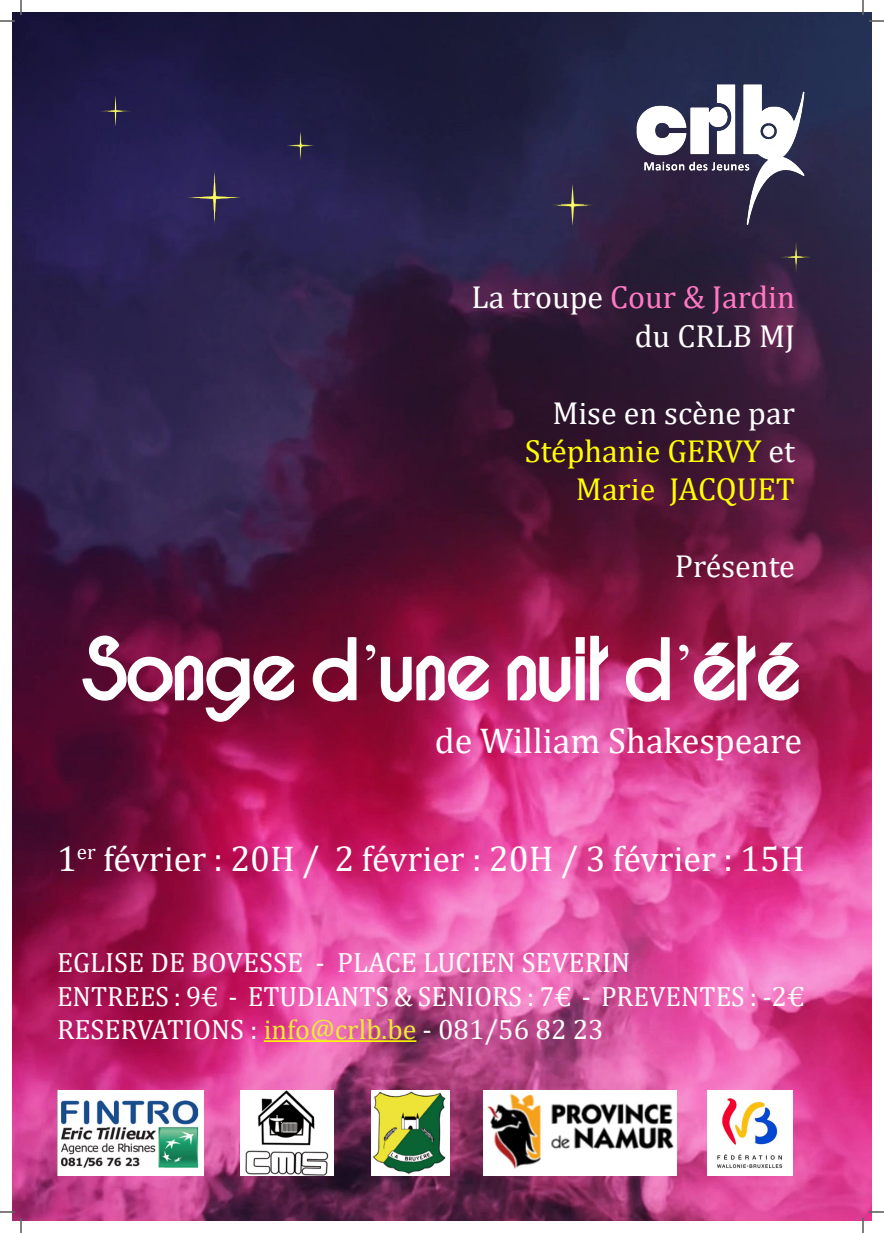
<style>
.page{position:relative;width:884px;height:1233px;background:#fff}
.page>*{position:absolute;margin:0;border:0;box-sizing:border-box;transform-origin:0 0}
.t1{font:62px "Pacotillebold";color:#fff}
.t2{font:36px "Cambria";color:#fff}
.t3{font:32px/38.4px "Cambria";color:#fff;text-align:right}
.t4{font:32px/38.4px "Cambria";color:#ff0;text-align:right}
.t5{font:28px "Cambria";color:#fff}
.s1{color:#ff78c3}
.s2{color:#fff}
.s3{font-family:"Times New Roman"}
.s4{color:#ede934}
</style>
<div class="page">
<img style="left:12px;top:12px;width:859px;height:1208px">
<hr style="left:264px;top:1040px;width:152px;height:2px;background:#ff0">
<img style="left:241px;top:1090px;width:93px;height:86px">
<img style="left:57px;top:1090px;width:146px;height:86px">
<img style="left:371px;top:1090px;width:78px;height:86px">
<img style="left:483px;top:1090px;width:194px;height:86px">
<img style="left:188px;top:171px;width:53px;height:53px">
<img style="left:100px;top:96px;width:30px;height:30px">
<img style="left:287px;top:132px;width:26px;height:28px">
<img style="left:552px;top:184px;width:40px;height:40px">
<img style="left:781px;top:241px;width:30px;height:31px">
<img style="left:614px;top:47px;width:213px;height:177px">
<img style="left:707px;top:1090px;width:86px;height:86px">
<svg style="left:0;top:1211px;width:15px;height:1px"></svg>
<svg style="left:869px;top:1211px;width:15px;height:1px"></svg>
<svg style="left:0;top:0;width:22px;height:22px"></svg>
<svg style="left:20px;top:1218px;width:2px;height:15px"></svg>
<svg style="left:862px;top:0;width:22px;height:22px"></svg>
<svg style="left:862px;top:1218px;width:2px;height:15px"></svg>
<p class="t3" style="left:472px;top:278px;width:325px">La troupe <span class="s1">Cour &amp; Jardin </span>du CRLB MJ</p>
<p class="t3" style="left:552px;top:393px;width:244px">Mise en scène par</p>
<p class="t4" style="left:525px;top:432px;width:272px">Stéphanie GERVY <span class="s2">et<br></span>Marie JACQUET</p>
<p class="t3" style="left:675px;top:547px;width:121px">Présente</p>
<p class="t1" style="left:83px;top:629px;width:720px">Songe d<span class="s3">’</span>une nuit d<span class="s3">’</span>été</p>
<p class="t2" style="left:435px;top:720px;width:369px">de William Shakespeare</p>
<p class="t2" style="left:57px;top:838px;width:749px">1<sup>er</sup> février : 20H / 2 février : 20H / 3 février : 15H</p>
<p class="t5" style="left:57px;top:946px;width:575px">EGLISE DE BOVESSE - PLACE LUCIEN SEVERIN</p>
<p class="t5" style="left:57px;top:979px;width:749px">ENTREES : 9€ - ETUDIANTS &amp; SENIORS : 7€ - PREVENTES : -2€</p>
<p class="t5" style="left:57px;top:1013px;width:548px">RESERVATIONS : <span class="s4">info@crlb.be</span> - 081/56 82 23</p>
</div>
